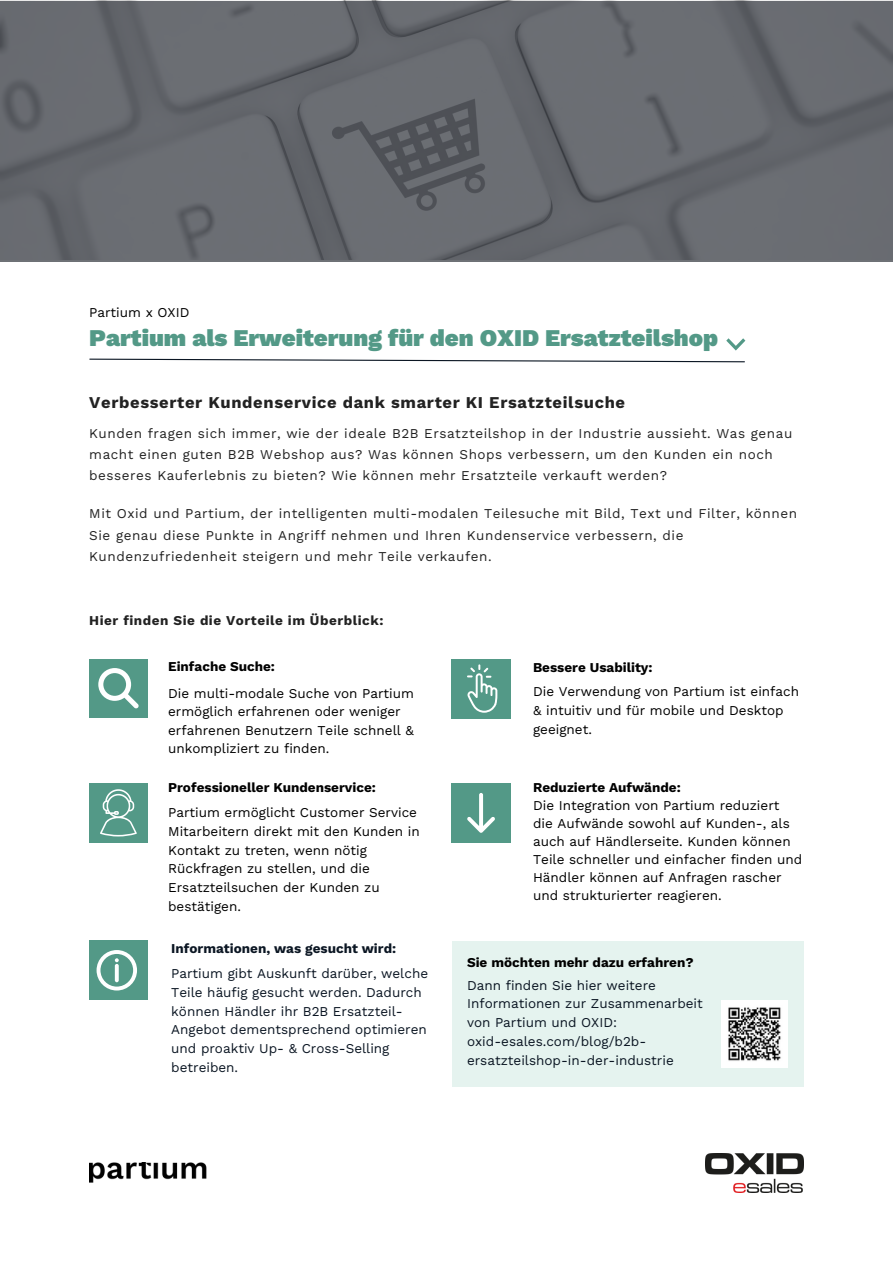
<style>
.page{position:relative;width:893px;height:1264px;background:#fff}
.page>*{position:absolute;margin:0;border:0;box-sizing:border-box;transform-origin:0 0}
.t1{font:900 24px "Work Sans";color:#539987}
.t2{font:700 16.5px "Work Sans";letter-spacing:.04em;color:#222}
.t3{font:13.5px/18.8px "Work Sans";color:#000}
.t4{font:13.5px/21.3px "Work Sans";letter-spacing:.04em;color:#222}
.t5{font:13.5px/18.8px "Work Sans";color:#0b1623}
.t6{font:700 13.5px "Work Sans";color:#000}
.t7{font:700 13.5px "Work Sans";letter-spacing:.04em;color:#222}
.t8{font:700 13.5px "Work Sans";color:#0b1623}
.t9{font:13.5px "Work Sans";color:#000001}
</style>
<div class="page">
<svg style="left:89px;top:358px;width:656px;height:5px"></svg>
<svg style="left:726px;top:338px;width:19px;height:12px"></svg>
<img style="left:89px;top:1162px;width:117px;height:21px">
<svg style="left:0;top:1px;width:892px;height:261px;background:#66696e"></svg>
<img style="left:705px;top:1153px;width:98px;height:39px">
<div style="left:452px;top:940px;width:351px;height:146px;background:#e5f3ef"></div>
<div style="left:89px;top:659px;width:59px;height:59px;background:#539987"></div>
<svg style="left:98px;top:668px;width:41px;height:40px"></svg>
<div style="left:89px;top:783px;width:59px;height:59px;background:#539987"></div>
<svg style="left:100px;top:789px;width:37px;height:47px"></svg>
<div style="left:89px;top:940px;width:59px;height:59px;background:#539987"></div>
<div style="left:452px;top:659px;width:58px;height:59px;background:#539987"></div>
<div style="left:452px;top:783px;width:58px;height:59px;background:#539987"></div>
<svg style="left:96px;top:950px;width:41px;height:40px"></svg>
<svg style="left:467px;top:793px;width:28px;height:40px"></svg>
<img style="left:721px;top:1000px;width:66px;height:67px">
<svg style="left:467px;top:664px;width:30px;height:48px"></svg>
<p class="t9" style="left:89px;top:304px;width:102px">Partium x OXID</p>
<p class="t1" style="left:89px;top:323px;width:630px">Partium als Erweiterung für den OXID Ersatzteilshop</p>
<p class="t2" style="left:89px;top:392px;width:537px">Verbesserter Kundenservice dank smarter KI Ersatzteilsuche</p>
<p class="t4" style="left:89px;top:422px;width:704px">Kunden fragen sich immer, wie der ideale B2B Ersatzteilshop in der Industrie aussieht. Was genau macht einen guten B2B Webshop aus? Was können Shops verbessern, um den Kunden ein noch besseres Kauferlebnis zu bieten? Wie können mehr Ersatzteile verkauft werden?</p>
<p class="t4" style="left:89px;top:503px;width:709px">Mit Oxid und Partium, der intelligenten multi-modalen Teilesuche mit Bild, Text und Filter, können<br>Sie genau diese Punkte in Angriff nehmen und Ihren Kundenservice verbessern, die<br>Kundenzufriedenheit steigern und mehr Teile verkaufen.</p>
<p class="t7" style="left:89px;top:612px;width:295px">Hier finden Sie die Vorteile im Überblick:</p>
<p class="t6" style="left:168px;top:658px;width:108px">Einfache Suche:</p>
<p class="t3" style="left:168px;top:684px;width:247px">Die multi-modale Suche von Partium ermöglich erfahrenen oder weniger erfahrenen Benutzern Teile schnell &amp; unkompliziert zu finden.</p>
<p class="t6" style="left:168px;top:779px;width:209px">Professioneller Kundenservice:</p>
<p class="t3" style="left:168px;top:803px;width:253px">Partium ermöglicht Customer Service<br>Mitarbeitern direkt mit den Kunden in<br>Kontakt zu treten, wenn nötig<br>Rückfragen zu stellen, und die<br>Ersatzteilsuchen der Kunden zu bestätigen.</p>
<p class="t8" style="left:171px;top:940px;width:226px">Informationen, was gesucht wird:</p>
<p class="t5" style="left:171px;top:964px;width:258px">Partium gibt Auskunft darüber, welche<br>Teile häufig gesucht werden. Dadurch können Händler ihr B2B Ersatzteil-<br>Angebot dementsprechend optimieren und proaktiv Up- &amp; Cross-Selling betreiben.</p>
<p class="t6" style="left:533px;top:659px;width:121px">Bessere Usability:</p>
<p class="t3" style="left:533px;top:682px;width:267px">Die Verwendung von Partium ist einfach &amp; intuitiv und für mobile und Desktop geeignet.</p>
<p class="t6" style="left:533px;top:779px;width:149px">Reduzierte Aufwände:</p>
<p class="t3" style="left:533px;top:796px;width:271px;line-height:18px">Die Integration von Partium reduziert die Aufwände sowohl auf Kunden-, als auch auf Händlerseite. Kunden können Teile schneller und einfacher finden und Händler können auf Anfragen rascher und strukturierter reagieren.</p>
<p class="t6" style="left:467px;top:954px;width:228px">Sie möchten mehr dazu erfahren?</p>
<p class="t5" style="left:467px;top:975px;width:237px">Dann finden Sie hier weitere<br>Informationen zur Zusammenarbeit von Partium und OXID:</p>
<p class="t5" style="left:467px;top:1031px;width:208px">oxid-esales.com/blog/b2b&shy;ersatzteilshop-in-der-industrie</p>
</div>
